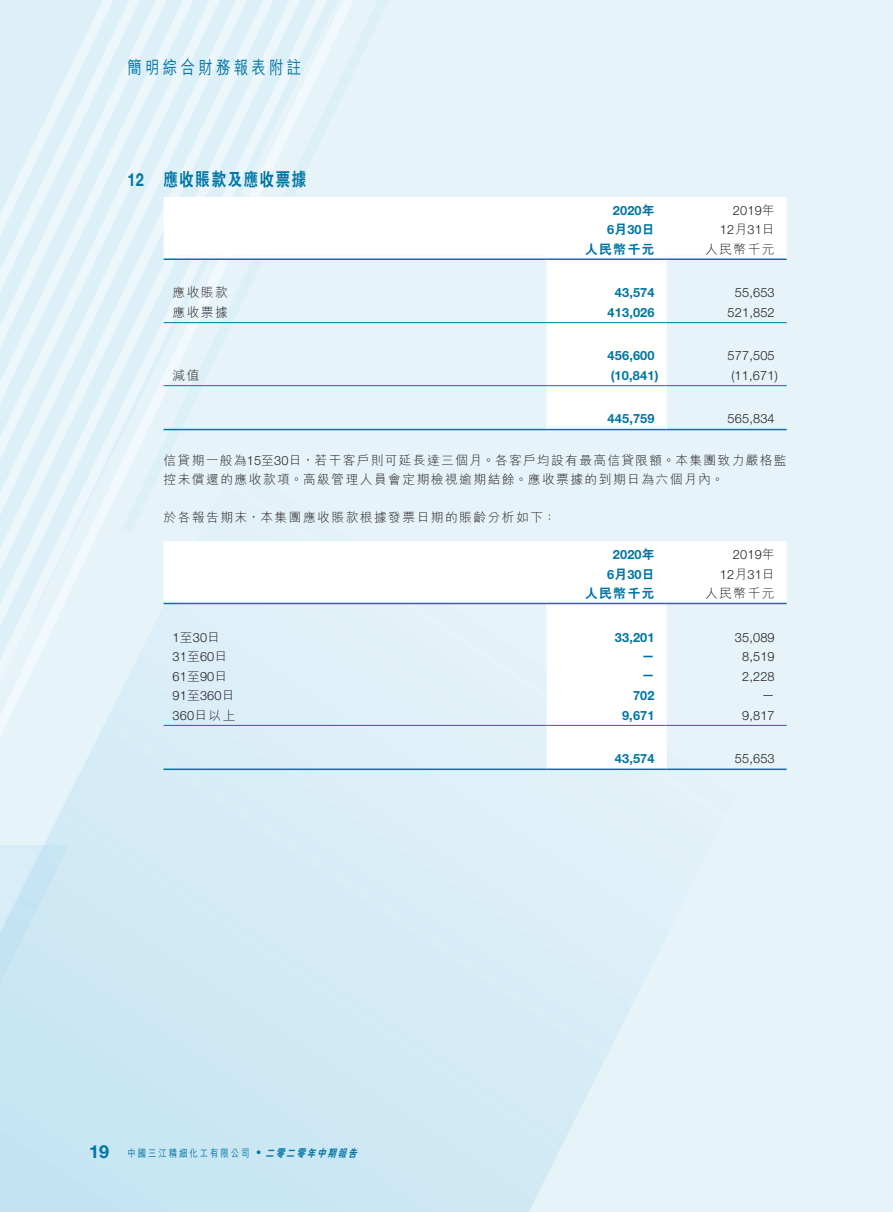
<style>
.page{position:relative;width:893px;height:1212px;background:#fff}
.page>*{position:absolute;margin:0;border:0;box-sizing:border-box;transform-origin:0 0}
.t1{font:500 18px "M Hei HK";letter-spacing:.23em;color:#0076a3;scale:.8 1}
._03_H1{font:800 18px "C Hei 2 HK";letter-spacing:.115em;color:#0076a3;scale:.8 1}
._03_H1-2{font:700 18px "Helvetica Neue LT Std";color:#0076a3}
._03_H1-3{font:700 18px "Helvetica Neue LT Std";color:#0076a3;scale:.8 1}
._12___P2{font:300 12.75px/19.5px "M Hei HK";letter-spacing:.115em;color:#231f20}
._01_Body_Text{font:300 12.75px/19.5px "Helvetica Neue LT Std";letter-spacing:.015em;color:#231f20;text-align:right}
._01_Body_Text-2{font:700 12.75px/19.5px "Helvetica Neue LT Std";letter-spacing:.015em;color:#0076a3;text-align:center}
._15_Table_Stub{font:300 12.75px "Helvetica Neue LT Std";letter-spacing:.015em;color:#231f20}
._01_Body_Text-3{font:300 12.75px "M Hei HK";letter-spacing:.115em;color:#231f20}
._01_Body_Text-4{font:800 12.75px "C Hei 2 HK";letter-spacing:.115em;color:#0076a3}
._15_Table_Stub-2{font:300 12.75px "M Hei HK";letter-spacing:.115em;color:#231f20}
.t2{font:500 10.5px "M Hei HK";letter-spacing:.23em;color:#0076a3;scale:.8 1}
.t3{font:italic 800 10.5px "C Hei 2 HK";color:#0076a3;scale:.8 1}
.s1{font-family:"C Hei 2 HK";font-weight:800}
.s2{font-family:"M Hei HK"}
.s3{font-family:"Helvetica Neue LT Std"}
.s4{font-family:"Helvetica Neue LT Std";font-weight:400;font-style:normal;font-stretch:condensed}
</style>
<div class="page">
<img style="left:0;top:0;width:893px;height:1212px">
<svg style="left:164px;top:197px;width:623px;height:232px;fill:#e6f3f9"></svg>
<svg style="left:164px;top:255px;width:623px;height:3px"></svg>
<hr style="left:164px;top:258px;width:383px;height:2px;background:#0076a3">
<hr style="left:547px;top:258px;width:120px;height:2px;background:#0076a3">
<hr style="left:667px;top:258px;width:120px;height:2px;background:#0076a3">
<hr style="left:164px;top:322px;width:383px;height:1px;background:#0076a3">
<hr style="left:547px;top:322px;width:120px;height:1px;background:#0076a3">
<hr style="left:667px;top:322px;width:120px;height:1px;background:#0076a3">
<hr style="left:164px;top:385px;width:383px;height:1px;background:#0076a3">
<hr style="left:547px;top:385px;width:120px;height:1px;background:#0076a3">
<hr style="left:667px;top:385px;width:120px;height:1px;background:#0076a3">
<hr style="left:164px;top:429px;width:383px;height:1px;background:#0076a3">
<hr style="left:547px;top:429px;width:120px;height:1px;background:#0076a3">
<hr style="left:667px;top:429px;width:120px;height:1px;background:#0076a3">
<svg style="left:164px;top:541px;width:623px;height:227px"></svg>
<hr style="left:164px;top:603px;width:383px;height:1px;background:#0076a3">
<hr style="left:547px;top:603px;width:120px;height:1px;background:#0076a3">
<hr style="left:667px;top:603px;width:120px;height:1px;background:#0076a3">
<hr style="left:164px;top:725px;width:383px;height:1px;background:#0076a3">
<hr style="left:547px;top:725px;width:120px;height:1px;background:#0076a3">
<hr style="left:667px;top:725px;width:120px;height:1px;background:#0076a3">
<hr style="left:164px;top:768px;width:383px;height:2px;background:#0076a3">
<hr style="left:547px;top:768px;width:120px;height:2px;background:#0076a3">
<hr style="left:667px;top:768px;width:120px;height:2px;background:#0076a3">
<h1 class="t1" style="left:128px;top:54px;width:219px">簡明綜合財務報表附註</h1>
<p class="_03_H1-3" style="left:128px;top:169px;width:22px">12</p>
<p class="_03_H1" style="left:164px;top:167px;width:180px">應收賬款及應收票據</p>
<p class="_01_Body_Text-2" style="left:607px;top:200px;width:49px">2020<span class="s1">年<br>月</span>6 30<span class="s1">日</span></p>
<p class="_01_Body_Text" style="left:720px;top:200px;width:56px">2019<span class="s2">年<br></span>12<span class="s2">月</span>31<span class="s2">日</span></p>
<p class="_01_Body_Text-3" style="left:705px;top:240px;width:71px">人民幣千元</p>
<p class="_01_Body_Text-4" style="left:585px;top:241px;width:71px">人民幣千元</p>
<p class="_15_Table_Stub-2" style="left:173px;top:284px;width:57px">應收賬款</p>
<p class="_01_Body_Text-2" style="left:615px;top:283px;width:41px">43,574</p>
<p class="_01_Body_Text" style="left:735px;top:283px;width:41px">55,653</p>
<p class="_15_Table_Stub-2" style="left:173px;top:303px;width:57px">應收票據</p>
<p class="_01_Body_Text-2" style="left:607px;top:302px;width:49px">413,026</p>
<p class="_01_Body_Text" style="left:727px;top:302px;width:49px">521,852</p>
<p class="_01_Body_Text-2" style="left:607px;top:346px;width:49px">456,600</p>
<p class="_01_Body_Text" style="left:727px;top:346px;width:49px">577,505</p>
<p class="_15_Table_Stub-2" style="left:173px;top:366px;width:28px">減值</p>
<p class="_01_Body_Text-2" style="left:611px;top:365px;width:49px">)10,841(</p>
<p class="_01_Body_Text" style="left:731px;top:365px;width:48px">)11,671(</p>
<p class="_01_Body_Text-2" style="left:607px;top:409px;width:49px">445,759</p>
<p class="_12___P2" style="left:164px;top:450px;width:624px">信貸期一般為<span class="s3">15</span>至<span class="s3">30</span>日，若干客戶則可延長達三個月。各客戶均設有最高信貸限額。本集團致力嚴格監控未償還的應收款項。高級管理人員會定期檢視逾期結餘。應收票據的到期日為六個月內。</p>
<p class="_12___P2" style="left:164px;top:507px;width:394px">於各報告期末，本集團應收賬款根據發票日期的賬齡分析如下：</p>
<p class="_01_Body_Text-2" style="left:607px;top:544px;width:49px">2020<span class="s1">年<br>月</span>6 30<span class="s1">日</span></p>
<p class="_01_Body_Text" style="left:720px;top:544px;width:56px">2019<span class="s2">年<br></span>12<span class="s2">月</span>31<span class="s2">日</span></p>
<p class="_01_Body_Text-3" style="left:705px;top:584px;width:71px">人民幣千元</p>
<p class="_01_Body_Text" style="left:727px;top:409px;width:49px">565,834</p>
<p class="_01_Body_Text-4" style="left:585px;top:585px;width:71px">人民幣千元</p>
<p class="_15_Table_Stub" style="left:173px;top:629px;width:49px"><span class="s2">至</span>1 30<span class="s2">日</span></p>
<p class="_01_Body_Text-2" style="left:615px;top:627px;width:41px">33,201</p>
<p class="_01_Body_Text" style="left:735px;top:627px;width:41px">35,089</p>
<p class="_15_Table_Stub" style="left:173px;top:649px;width:56px">31<span class="s2">至</span>60<span class="s2">日</span></p>
<p class="_01_Body_Text-2" style="left:642px;top:645px;width:14px">—</p>
<p class="_01_Body_Text" style="left:742px;top:646px;width:34px">8,519</p>
<p class="_15_Table_Stub" style="left:173px;top:668px;width:56px">61<span class="s2">至</span>90<span class="s2">日</span></p>
<p class="_01_Body_Text-2" style="left:642px;top:665px;width:14px">—</p>
<p class="_01_Body_Text" style="left:742px;top:666px;width:34px">2,228</p>
<p class="_15_Table_Stub" style="left:173px;top:688px;width:64px">91<span class="s2">至</span>360<span class="s2">日</span></p>
<p class="_01_Body_Text-2" style="left:633px;top:685px;width:23px">702</p>
<p class="_01_Body_Text" style="left:762px;top:684px;width:14px">—</p>
<p class="_15_Table_Stub" style="left:173px;top:707px;width:64px">360<span class="s2">日以上</span></p>
<p class="_01_Body_Text-2" style="left:622px;top:705px;width:34px">9,671</p>
<p class="_01_Body_Text" style="left:742px;top:705px;width:34px">9,817</p>
<p class="_01_Body_Text-2" style="left:615px;top:748px;width:41px">43,574</p>
<p class="_01_Body_Text" style="left:735px;top:748px;width:41px">55,653</p>
<h1 class="_03_H1-2" style="left:89px;top:1140px;width:22px">19</h1>
<p class="t2" style="left:128px;top:1145px;width:154px">中國三江精細化工有限公司</p>
<p class="t3" style="left:256px;top:1145px;width:132px"><span class="s4">•</span> 二零二零年中期報告</p>
</div>
